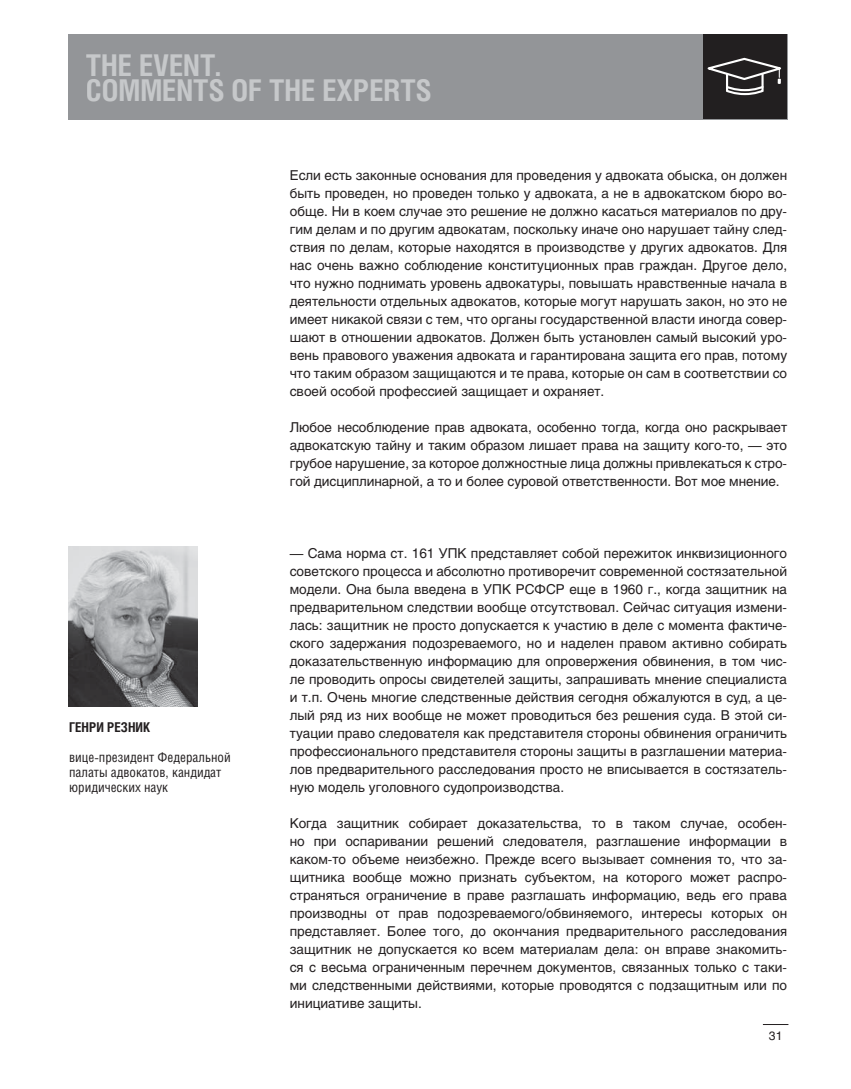
<style>
.page{position:relative;width:851px;height:1089px;background:#fff}
.page>*{position:absolute;margin:0;border:0;box-sizing:border-box;transform-origin:0 0}
.t1{font:700 30px/25.5px "Helios Cond";color:#c6c8ca}
.t2{font:16.5px "Helios Cond";color:#bbbdc0}
.t3{font:13.5px/18px "Helios";color:#231f20;text-align:justify}
.t4{font:13.5px/15px "Helios Cond";color:#231f20}
.t5{font:700 13.5px "Helios Cond";color:#231f20}
.t6{font:12px "Helios";color:#231f20}
</style>
<div class="page">
<svg style="left:762px;top:1024px;width:26px;height:1px"></svg>
<div style="left:68px;top:34px;width:719px;height:85px;background:#939598"></div>
<div style="left:702px;top:35px;width:84px;height:84px;background:#221f20"></div>
<svg style="left:702px;top:54px;width:86px;height:42px"></svg>
<img style="left:68px;top:546px;width:129px;height:160px">
<h1 class="t1" style="left:86px;top:56px;width:347px">THE EVENT.<br>COMMENTS OF THE EXPERTS</h1>
<p class="t2" style="left:204px;top:67px;width:193px">COMMENTS OF THE EXPERTS</p>
<p class="t5" style="left:69px;top:722px;width:83px">ГЕНРИ РЕЗНИК</p>
<p class="t4" style="left:69px;top:751px;width:163px">вице-президент Федеральной палаты адвокатов, кандидат юридических наук</p>
<p class="t3" style="left:290px;top:168px;width:499px">Если есть законные основания для проведения у адвоката обыска, он должен быть проведен, но проведен только у адвоката, а не в адвокатском бюро во&shy;обще. Ни в коем случае это решение не должно касаться материалов по дру&shy;гим делам и по другим адвокатам, поскольку иначе оно нарушает тайну след&shy;ствия по делам, которые находятся в производстве у других адвокатов. Для нас очень важно соблюдение конституционных прав граждан. Другое дело, что нужно поднимать уровень адвокатуры, повышать нравственные начала в деятельности отдельных адвокатов, которые могут нарушать закон, но это не имеет никакой связи с тем, что органы государственной власти иногда совер&shy;шают в отношении адвокатов. Должен быть установлен самый высокий уро&shy;вень правового уважения адвоката и гарантирована защита его прав, потому что таким образом защищаются и те права, которые он сам в соответствии со своей особой профессией защищает и охраняет.</p>
<p class="t3" style="left:290px;top:420px;width:499px">Любое несоблюдение прав адвоката, особенно тогда, когда оно раскрывает адвокатскую тайну и таким образом лишает права на защиту кого-то, — это грубое нарушение, за которое должностные лица должны привлекаться к стро&shy;гой дисциплинарной, а то и более суровой ответственности. Вот мое мнение.</p>
<p class="t3" style="left:290px;top:546px;width:499px">— Сама норма ст. 161 УПК представляет собой пережиток инквизиционного советского процесса и абсолютно противоречит современной состязательной модели. Она была введена в УПК РСФСР еще в 1960 г., когда защитник на предварительном следствии вообще отсутствовал. Сейчас ситуация измени&shy;лась: защитник не просто допускается к участию в деле с момента фактиче&shy;ского задержания подозреваемого, но и наделен правом активно собирать доказательственную информацию для опровержения обвинения, в том чис&shy;ле проводить опросы свидетелей защиты, запрашивать мнение специалиста и т.п. Очень многие следственные действия сегодня обжалуются в суд, а це&shy;лый ряд из них вообще не может проводиться без решения суда. В этой си&shy;туации право следователя как представителя стороны обвинения ограничить профессионального представителя стороны защиты в разглашении материа&shy;лов предварительного расследования просто не вписывается в состязатель&shy;ную модель уголовного судопроизводства.</p>
<p class="t3" style="left:290px;top:816px;width:499px">Когда защитник собирает доказательства, то в таком случае, особен&shy;но при оспаривании решений следователя, разглашение информации в каком-то объеме неизбежно. Прежде всего вызывает сомнения то, что за&shy;щитника вообще можно признать субъектом, на которого может распро&shy;страняться ограничение в праве разглашать информацию, ведь его права производны от прав подозреваемого/обвиняемого, интересы которых он представляет. Более того, до окончания предварительного расследования защитник не допускается ко всем материалам дела: он вправе знакомить&shy;ся с весьма ограниченным перечнем документов, связанных только с таки&shy;ми следственными действиями, которые проводятся с подзащитным или по инициативе защиты.</p>
<p class="t6" style="left:768px;top:1030px;width:15px">31</p>
</div>
